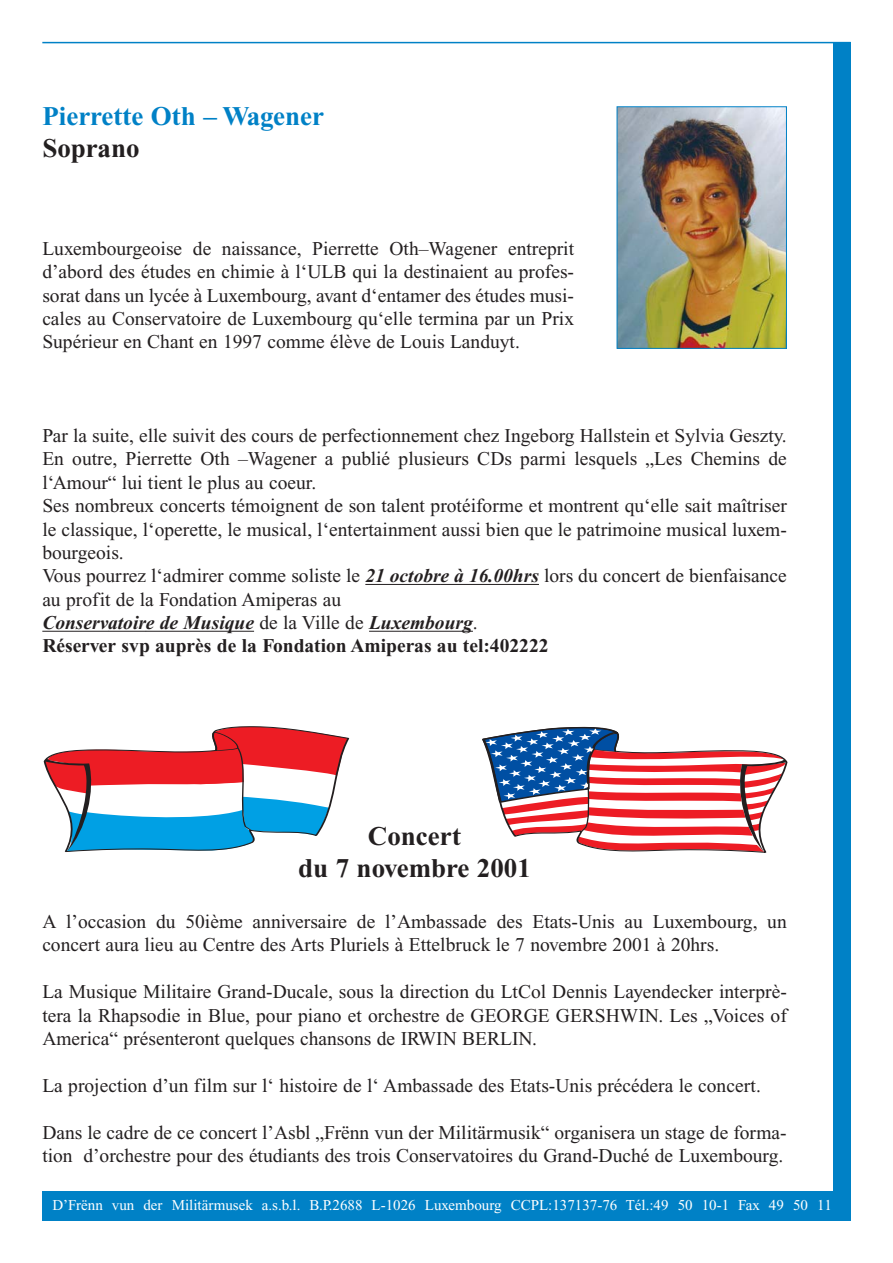
<style>
.page{position:relative;width:893px;height:1263px;background:#fff}
.page>*{position:absolute;margin:0;border:0;box-sizing:border-box;transform-origin:0 0}
.t1{font:700 27px/32.4px "Times New Roman";color:#231f20;text-align:center}
.t2{font:700 27px "Times New Roman";color:#0081c6}
.t3{font:19.5px/23.4px "Times New Roman";color:#231f20}
.t4{font:15px "Times New Roman";color:#fff}
.s1{font-weight:700;font-style:italic}
.s2{font-weight:700}
</style>
<div class="page">
<svg style="left:44px;top:726px;width:306px;height:126px"></svg>
<svg style="left:482px;top:726px;width:305px;height:127px"></svg>
<div style="left:833px;top:43px;width:17px;height:1156px;background:#0081c6"></div>
<div style="left:42px;top:1191px;width:808px;height:29px;background:#0081c6"></div>
<hr style="left:42px;top:42px;width:808px;height:1px;background:#0081c6">
<hr style="left:365px;top:584px;width:76px;height:1px;background:#231f20">
<hr style="left:440px;top:584px;width:99px;height:1px;background:#231f20">
<hr style="left:42px;top:631px;width:66px;height:1px;background:#231f20">
<hr style="left:108px;top:631px;width:38px;height:1px;background:#231f20">
<hr style="left:146px;top:631px;width:108px;height:1px;background:#231f20">
<hr style="left:369px;top:631px;width:32px;height:1px;background:#231f20">
<hr style="left:401px;top:631px;width:72px;height:1px;background:#231f20">
<img style="left:618px;top:108px;width:166px;height:239px">
<div style="left:616px;top:106px;width:170px;height:243px;border:1px solid #0081c6"></div>
<h1 class="t2" style="left:42px;top:106px;width:283px">Pierrette Oth – Wagener</h1>
<h1 class="t1" style="left:42px;top:135px;width:99px">Soprano</h1>
<p class="t3" style="left:42px;top:239px;width:533px;text-align:justify">Luxembourgeoise de naissance, Pierrette Oth–Wagener entreprit d’abord des études en chimie à l‘ULB qui la destinaient au profes&shy;sorat dans un lycée à Luxembourg, avant d‘entamer des études musi&shy;cales au Conservatoire de Luxembourg qu‘elle termina par un Prix Supérieur en Chant en 1997 comme élève de Louis Landuyt.</p>
<p class="t3" style="left:42px;top:426px;width:746px">Par la suite, elle suivit des cours de perfectionnement chez Ingeborg Hallstein et Sylvia Geszty.<br>En outre, Pierrette Oth –Wagener a publié plusieurs CDs parmi lesquels „Les Chemins de l‘Amour“ lui tient le plus au coeur.<br>Ses nombreux concerts témoignent de son talent protéiforme et montrent qu‘elle sait maîtriser le classique, l‘operette, le musical, l‘entertainment aussi bien que le patrimoine musical luxem&shy;bourgeois.<br>Vous pourrez l‘admirer comme soliste le <span class="s1">21 octobre à 16.00hrs</span> lors du concert de bienfaisance au profit de la Fondation Amiperas au<br><span class="s1">Conservatoire de Musique</span> de la Ville de <span class="s1">Luxembourg</span>.<br><span class="s2">Réserver svp auprès de la Fondation Amiperas au tel:402222</span></p>
<h1 class="t1" style="left:298px;top:822px;width:234px">Concert<br>du 7 novembre 2001</h1>
<p class="t3" style="left:42px;top:912px;width:746px">A l’occasion du 50ième anniversaire de l’Ambassade des Etats-Unis au Luxembourg, un concert aura lieu au Centre des Arts Pluriels à Ettelbruck le 7 novembre 2001 à 20hrs.</p>
<p class="t3" style="left:42px;top:982px;width:746px;text-align:justify">La Musique Militaire Grand-Ducale, sous la direction du LtCol Dennis Layendecker interprè&shy;tera la Rhapsodie in Blue, pour piano et orchestre de GEORGE GERSHWIN. Les „Voices of America“ présenteront quelques chansons de IRWIN BERLIN.</p>
<p class="t3" style="left:42px;top:1076px;width:720px">La projection d’un film sur l‘ histoire de l‘ Ambassade des Etats-Unis précédera le concert.</p>
<p class="t3" style="left:42px;top:1122px;width:746px">Dans le cadre de ce concert l’Asbl „Frënn vun der Militärmusik“ organisera un stage de forma&shy;tion d’orchestre pour des étudiants des trois Conservatoires du Grand-Duché de Luxembourg.</p>
<p class="t4" style="left:52px;top:1200px;width:781px">D’Frënn vun der Militärmusek a.s.b.l. B.P.2688 L-1026 Luxembourg CCPL:137137-76 Tél.:49 50 10-1 Fax 49 50 11</p>
</div>
